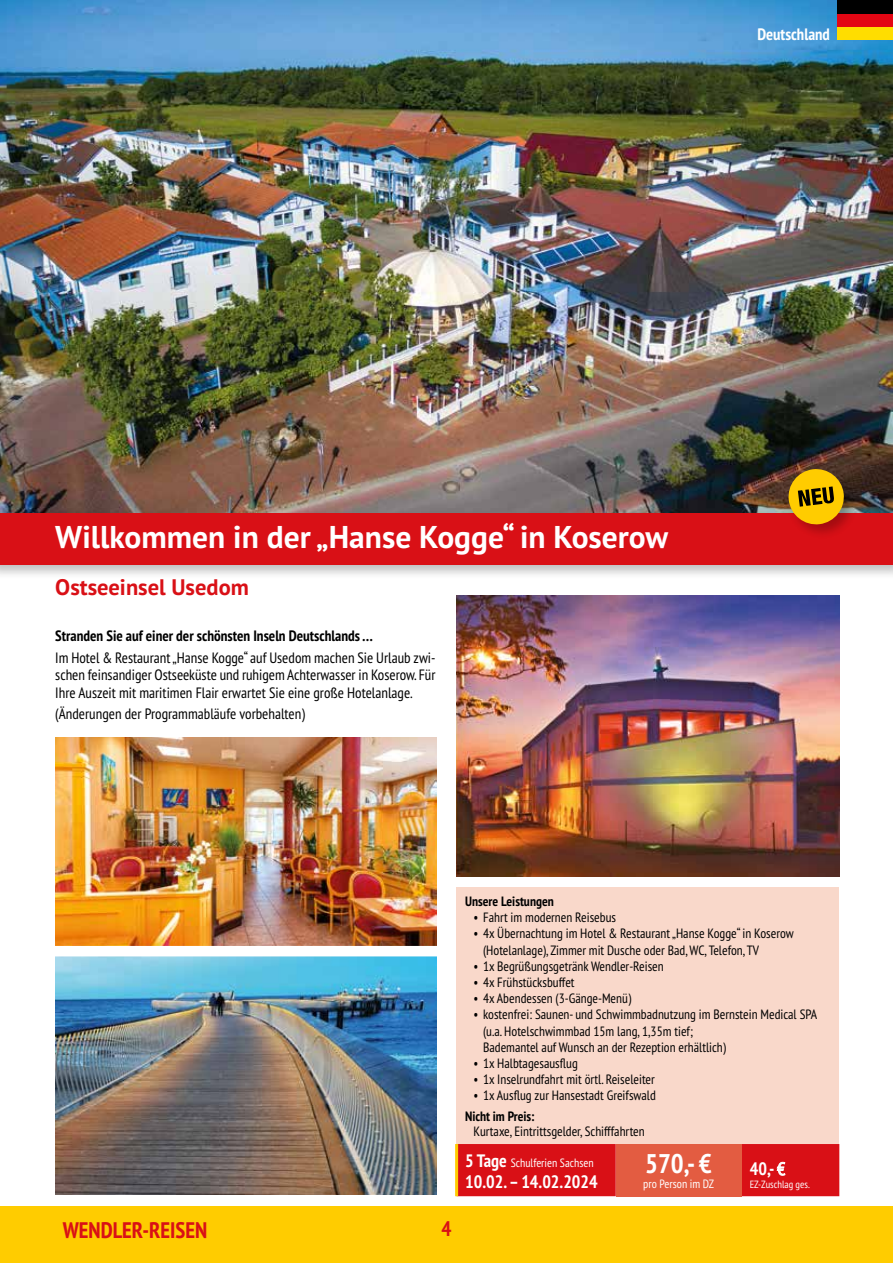
<style>
.page{position:relative;width:893px;height:1263px;background:#fff}
.page>*{position:absolute;margin:0;border:0;box-sizing:border-box;transform-origin:0 0}
.t1{font:700 31.5px "PT Sans Pro";color:#fff}
.t2{font:700 condensed 27px "PT Sans Pro";color:#fff}
.t3{font:700 22.5px "PT Sans Pro";color:#d91016}
.t4{font:700 condensed 22.5px "PT Sans Pro";color:#d91016}
.t5{font:700 condensed 21px "PT Sans Pro";color:#d91016}
.t6{font:700 condensed 18px "PT Sans Pro";color:#fff}
.t7{font:700 condensed 16.5px "PT Sans Pro";color:#fff}
.t8{font:condensed 15px/17.4px "PT Sans Pro";color:#000;text-align:justify}
.t9{font:700 condensed 15px "PT Sans Pro";color:#000}
.t10{font:condensed 13.5px/16.2px "PT Sans Pro";color:#000}
.t11{font:700 condensed 13.5px "PT Sans Pro";color:#000}
.t12{font:condensed 12px "PT Sans Pro";color:#fff}
.t13{font:condensed 10.5px "PT Sans Pro";color:#fff}
.s1{font-weight:700;font-size:18px}
.s2{font-weight:400}
</style>
<div class="page">
<div style="left:0;top:1206px;width:893px;height:57px;background:#fc0"></div>
<img style="left:0;top:0;width:893px;height:511px">
<div style="left:837px;top:26px;width:56px;height:13px;background:#fd0"></div>
<div style="left:837px;top:13px;width:56px;height:13px;background:#e30613"></div>
<div style="left:837px;top:0;width:56px;height:13px;background:#000"></div>
<img style="left:55px;top:956px;width:382px;height:239px">
<img style="left:55px;top:738px;width:382px;height:208px">
<img style="left:456px;top:596px;width:383px;height:280px">
<div style="left:0;top:511px;width:893px;height:69px;background:#000;opacity:.25"></div>
<div style="left:0;top:514px;width:893px;height:51px;background:#d91016"></div>
<div style="left:786px;top:466px;width:73px;height:73px;background:#000;opacity:.25"></div>
<svg style="left:787px;top:467px;width:58px;height:59px;background:#bd850a"></svg>
<div style="left:457px;top:887px;width:382px;height:257px;background:#f9d8ca"></div>
<div style="left:458px;top:1144px;width:381px;height:52px;background:#d91016"></div>
<div style="left:616px;top:1144px;width:125px;height:52px;background:#e35c41"></div>
<hr style="left:455px;top:1144px;width:3px;height:52px;background:#fc0">
<hr style="left:890px;top:293px;width:3px;height:107px;background:#000;opacity:.25">
<hr style="left:892px;top:296px;width:1px;height:89px;background:#d91016">
<p class="t7" style="left:757px;top:23px;width:74px">Deutschland</p>
<h1 class="t1" style="left:55px;top:516px;width:614px">Willkommen in der „Hanse Kogge“ in Koserow</h1>
<h3 class="t3" style="left:55px;top:572px;width:195px">Ostseeinsel Usedom</h3>
<p class="t9" style="left:55px;top:626px;width:319px">Stranden Sie auf einer der schönsten Inseln Deutschlands …</p>
<p class="t8" style="left:55px;top:648px;width:382px">Im Hotel &amp; Restaurant „Hanse Kogge“ auf Usedom machen Sie Urlaub zwi&shy;schen feinsandiger Ostseeküste und ruhigem Achterwasser in Koserow. Für Ihre Auszeit mit maritimen Flair erwartet Sie eine große Hotelanlage.</p>
<p class="t8" style="left:55px;top:705px;width:251px">(Änderungen der Programmabläufe vorbehalten)</p>
<h3 class="t4" style="left:63px;top:1215px;width:146px">WENDLER-REISEN</h3>
<h3 class="t5" style="left:441px;top:1215px;width:12px">4</h3>
<p class="t11" style="left:465px;top:892px;width:90px">Unsere Leistungen</p>
<p class="t10" style="left:474px;top:909px;width:144px">• Fahrt im modernen Reisebus</p>
<p class="t10" style="left:483px;top:925px;width:312px;text-indent:-9px">• 4x Übernachtung im Hotel &amp; Restaurant „Hanse Kogge“ in Koserow (Hotelanlage), Zimmer mit Dusche oder Bad, WC, Telefon, TV</p>
<p class="t10" style="left:474px;top:957px;width:192px">• 1x Begrüßungsgetränk Wendler-Reisen</p>
<p class="t10" style="left:474px;top:974px;width:103px">• 4x Frühstücksbuffet</p>
<p class="t10" style="left:474px;top:990px;width:159px">• 4x Abendessen (3-Gänge-Menü)</p>
<p class="t10" style="left:483px;top:1006px;width:336px;text-indent:-9px">• kostenfrei: Saunen- und Schwimmbadnutzung im Bernstein Medical SPA (u.a. Hotelschwimmbad 15m lang, 1,35m tief;<br>Bademantel auf Wunsch an der Rezeption erhältlich)</p>
<p class="t10" style="left:474px;top:1055px;width:106px">• 1x Halbtagesausflug</p>
<p class="t10" style="left:474px;top:1071px;width:183px">• 1x Inselrundfahrt mit örtl. Reiseleiter</p>
<p class="t10" style="left:474px;top:1087px;width:184px">• 1x Ausflug zur Hansestadt Greifswald</p>
<p class="t11" style="left:465px;top:1107px;width:71px">Nicht im Preis:</p>
<p class="t10" style="left:474px;top:1122px;width:173px">Kurtaxe, Eintrittsgelder, Schifffahrten</p>
<p class="t12" style="left:465px;top:1155px;width:130px"><span class="s1">5 Tage</span> Schulferien Sachsen</p>
<h3 class="t6" style="left:465px;top:1169px;width:134px">10.02. – 14.02.2024</h3>
<h2 class="t2" style="left:645px;top:1146px;width:68px">570,- €</h2>
<p class="t12" style="left:643px;top:1176px;width:72px">pro Person im DZ</p>
<h3 class="t6" style="left:750px;top:1157px;width:37px">40,- <span class="s2">€</span></h3>
<p class="t13" style="left:750px;top:1177px;width:62px">EZ-Zuschlag ges.</p>
</div>
